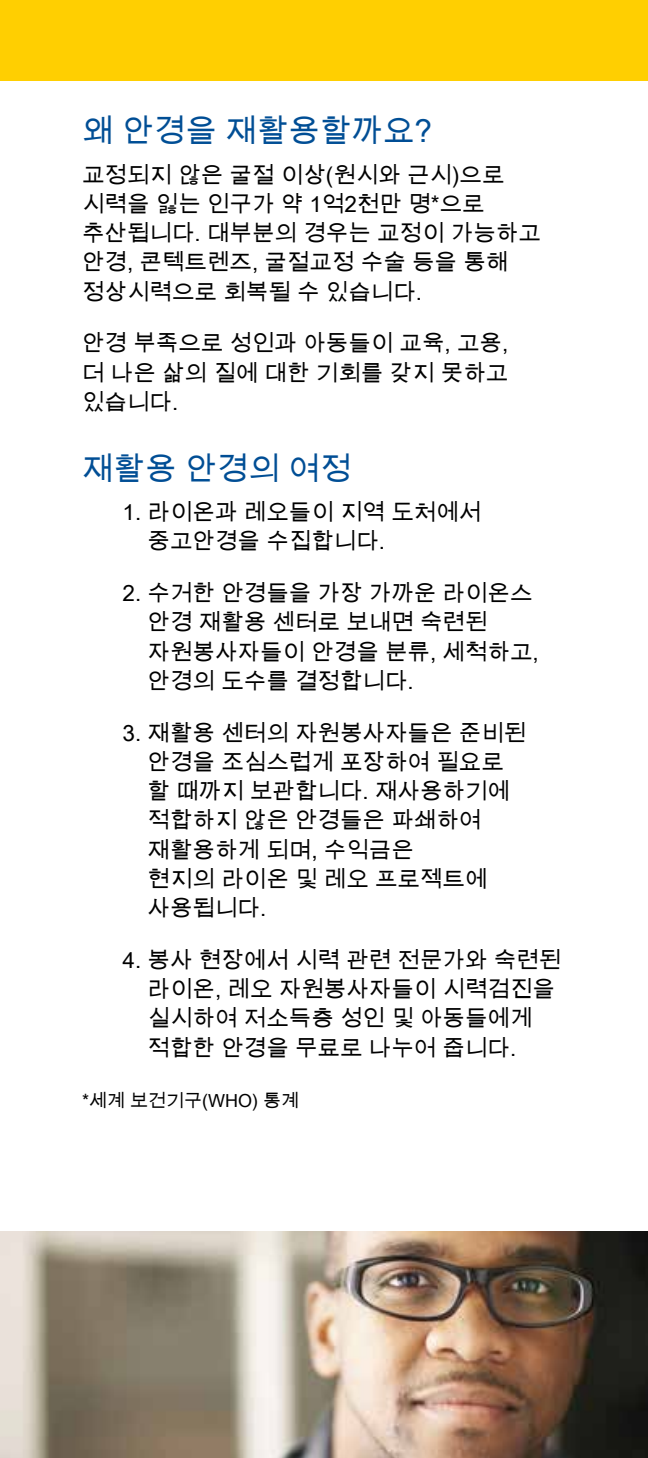
<style>
.page{position:relative;width:648px;height:1458px;background:#fff}
.page>*{position:absolute;margin:0;border:0;box-sizing:border-box;transform-origin:0 0}
.t1{font:31.5px "Arial Unicode MS";color:#004e95}
.t2{font:22.5px/29.2px "Arial Unicode MS";color:#000}
.t3{font:18px "Arial Unicode MS";color:#000}
</style>
<div class="page">
<img style="left:0;top:1232px;width:648px;height:226px">
<div style="left:0;top:0;width:648px;height:81px;background:#ffcf01"></div>
<h1 class="t1" style="left:82px;top:108px;width:352px">왜 안경을 재활용할까요?</h1>
<p class="t2" style="left:82px;top:159px;width:460px">교정되지 않은 굴절 이상(원시와 근시)으로 시력을 잃는 인구가 약 1억2천만 명*으로 추산됩니다. 대부분의 경우는 교정이 가능하고 안경, 콘텍트렌즈, 굴절교정 수술 등을 통해 정상시력으로 회복될 수 있습니다.</p>
<p class="t2" style="left:82px;top:328px;width:428px;text-align:justify">안경 부족으로 성인과 아동들이 교육, 고용, 더 나은 삶의 질에 대한 기회를 갖지 못하고 있습니다.</p>
<h1 class="t1" style="left:82px;top:446px;width:271px">재활용 안경의 여정</h1>
<p class="t2" style="left:148px;top:497px;width:335px;text-indent:-25px">1. 라이온과 레오들이 지역 도처에서 중고안경을 수집합니다.</p>
<p class="t2" style="left:148px;top:578px;width:393px;text-indent:-25px">2. 수거한 안경들을 가장 가까운 라이온스 안경 재활용 센터로 보내면 숙련된 자원봉사자들이 안경을 분류, 세척하고, 안경의 도수를 결정합니다.</p>
<p class="t2" style="left:148px;top:717px;width:380px;text-indent:-25px">3. 재활용 센터의 자원봉사자들은 준비된 안경을 조심스럽게 포장하여 필요로 할 때까지 보관합니다. 재사용하기에 적합하지 않은 안경들은 파쇄하여 재활용하게 되며, 수익금은<br>현지의 라이온 및 레오 프로젝트에 사용됩니다.</p>
<p class="t2" style="left:148px;top:945px;width:415px;text-indent:-25px">4. 봉사 현장에서 시력 관련 전문가와 숙련된 라이온, 레오 자원봉사자들이 시력검진을 실시하여 저소득층 성인 및 아동들에게 적합한 안경을 무료로 나누어 줍니다.</p>
<p class="t3" style="left:82px;top:1088px;width:218px">*세계 보건기구(WHO) 통계</p>
</div>
